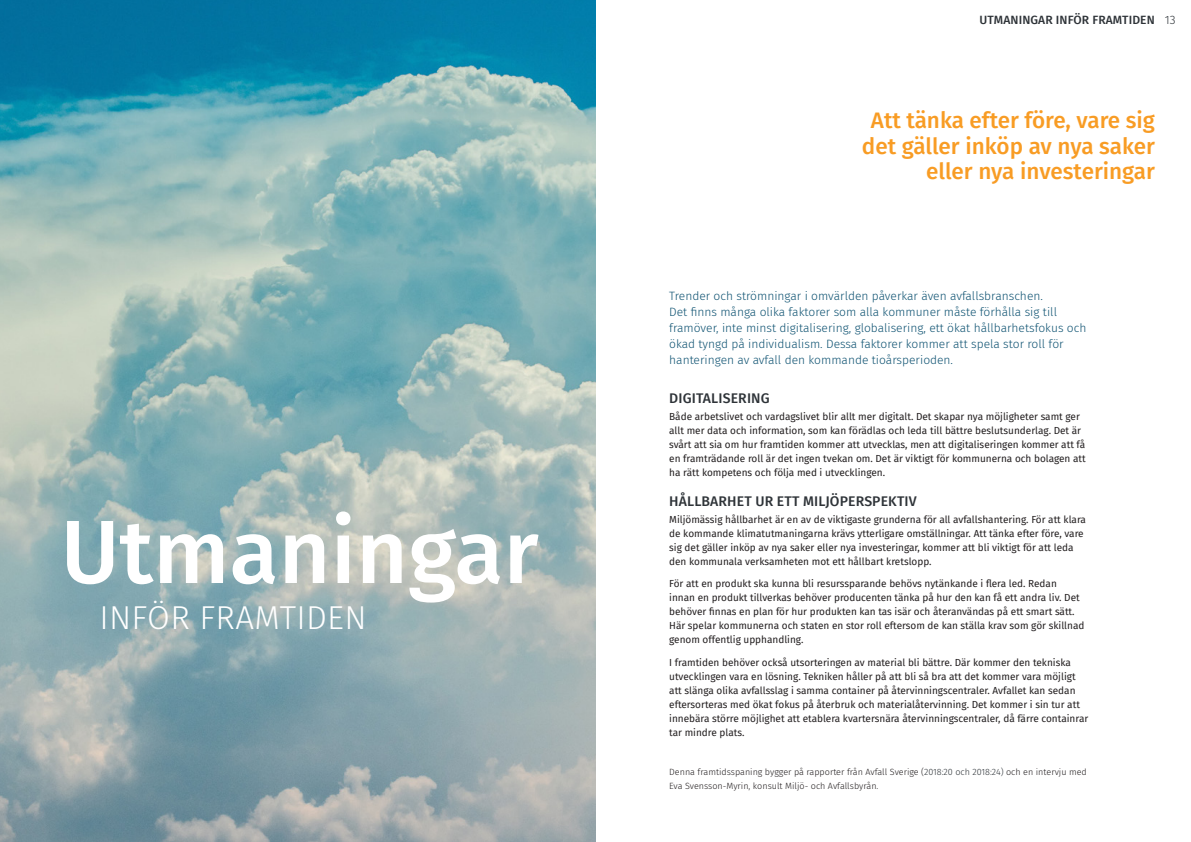
<style>
.page{position:relative;width:1191px;height:842px;background:#fff}
.page>*{position:absolute;margin:0;border:0;box-sizing:border-box;transform-origin:0 0}
.Ingress{font:500 89.7px "Fira Sans";color:#fff}
.Ingress-2{font:300 33px "Fira Sans";letter-spacing:.01em;color:#fff}
.Mellanrubrik{font:500 22.5px/25.7px "Fira Sans";color:#f89c24;text-align:right}
.Mellanrubrik-2{font:500 14px "Fira Sans";letter-spacing:.01em;color:#2e3338}
.Ingress2020{font:300 12px/16px "Fira Sans";color:#0f5372}
.t1{font:500 12px "Fira Sans";letter-spacing:.01em;color:#2e3338}
.t2{font:300 12px "Fira Sans";color:#2e3338}
.Bröd{font:10px/14px "Fira Sans";color:#231f20}
.Asterixer{font:300 9px/14px "Fira Sans";color:#231f20}
.s1{color:#2e3338}
</style>
<div class="page">
<img style="left:0;top:0;width:595px;height:842px">
<p class="Ingress" style="left:61px;top:480px;width:479px">Utmaningar</p>
<p class="Ingress-2" style="left:99px;top:594px;width:269px">INFÖR FRAMTIDEN</p>
<p class="t1" style="left:979px;top:11px;width:177px">UTMANINGAR INFÖR FRAMTIDEN</p>
<p class="t2" style="left:1164px;top:12px;width:12px">13</p>
<p class="Mellanrubrik" style="left:862px;top:106px;width:294px">Att tänka efter före, vare sig det gäller inköp av nya saker eller nya investeringar</p>
<p class="Ingress2020" style="left:669px;top:288px;width:419px">Trender och strömningar i omvärlden påverkar även avfallsbranschen.<br>Det finns många olika faktorer som alla kommuner måste förhålla sig till framöver, inte minst digitalisering, globalisering, ett ökat hållbarhetsfokus och ökad tyngd på individualism. Dessa faktorer kommer att spela stor roll för hanteringen av avfall den kommande tioårsperioden.</p>
<p class="Mellanrubrik-2" style="left:669px;top:387px;width:102px">DIGITALISERING</p>
<p class="Bröd" style="left:669px;top:409px;width:418px">Både arbetslivet och vardagslivet blir allt mer digitalt. Det skapar nya möjligheter samt ger allt mer data och information, som kan förädlas och leda till bättre beslutsunderlag. Det är svårt att sia om hur framtiden kommer att utvecklas, men att digitaliseringen kommer att få en framträdande roll är det ingen tvekan om. Det är viktigt för kommunerna och bolagen att ha rätt kompetens och följa med i utvecklingen.</p>
<p class="Mellanrubrik-2" style="left:669px;top:490px;width:249px">HÅLLBARHET UR ETT MILJÖPERSPEKTIV</p>
<p class="Bröd" style="left:669px;top:512px;width:418px">Miljömässig hållbarhet är en av de viktigaste grunderna för all avfallshantering. För att klara de kommande klimatutmaningarna krävs ytterligare omställningar. Att tänka efter före, vare sig det gäller inköp av nya saker eller nya investeringar, kommer att bli viktigt för att leda den kommunala verksamheten mot ett hållbart kretslopp.</p>
<p class="Bröd" style="left:669px;top:577px;width:417px">För att en produkt ska kunna bli resurssparande behövs nytänkande i flera led. Redan innan en produkt tillverkas behöver producenten tänka på hur den kan få ett andra liv. Det behöver finnas en plan för hur produkten kan tas isär och återanvändas på ett smart sätt.<br>Här spelar kommunerna och staten en stor roll eftersom de kan ställa krav som gör skillnad genom offentlig upphandling.</p>
<p class="Bröd" style="left:669px;top:655px;width:420px">I framtiden behöver också utsorteringen av material bli bättre. Där kommer den tekniska utvecklingen vara en lösning. Tekniken håller på att bli så bra att det kommer vara möjligt att slänga olika avfallsslag i samma container på återvinningscentraler. Avfallet kan sedan eftersorteras med ökat fokus på återbruk och materialåtervinning. Det kommer i sin tur att innebära större möjlighet att etablera kvartersnära återvinningscentraler, då färre containrar tar mindre plats.</p>
<p class="Asterixer" style="left:669px;top:765px;width:419px">Denna framtidsspaning bygger på rapporter från Avfall Sverige (<span class="s1">2018:20 och 2018:24)</span> och en intervju med<br>Eva Svensson-Myrin, konsult Miljö- och Avfallsbyrån.</p>
</div>
